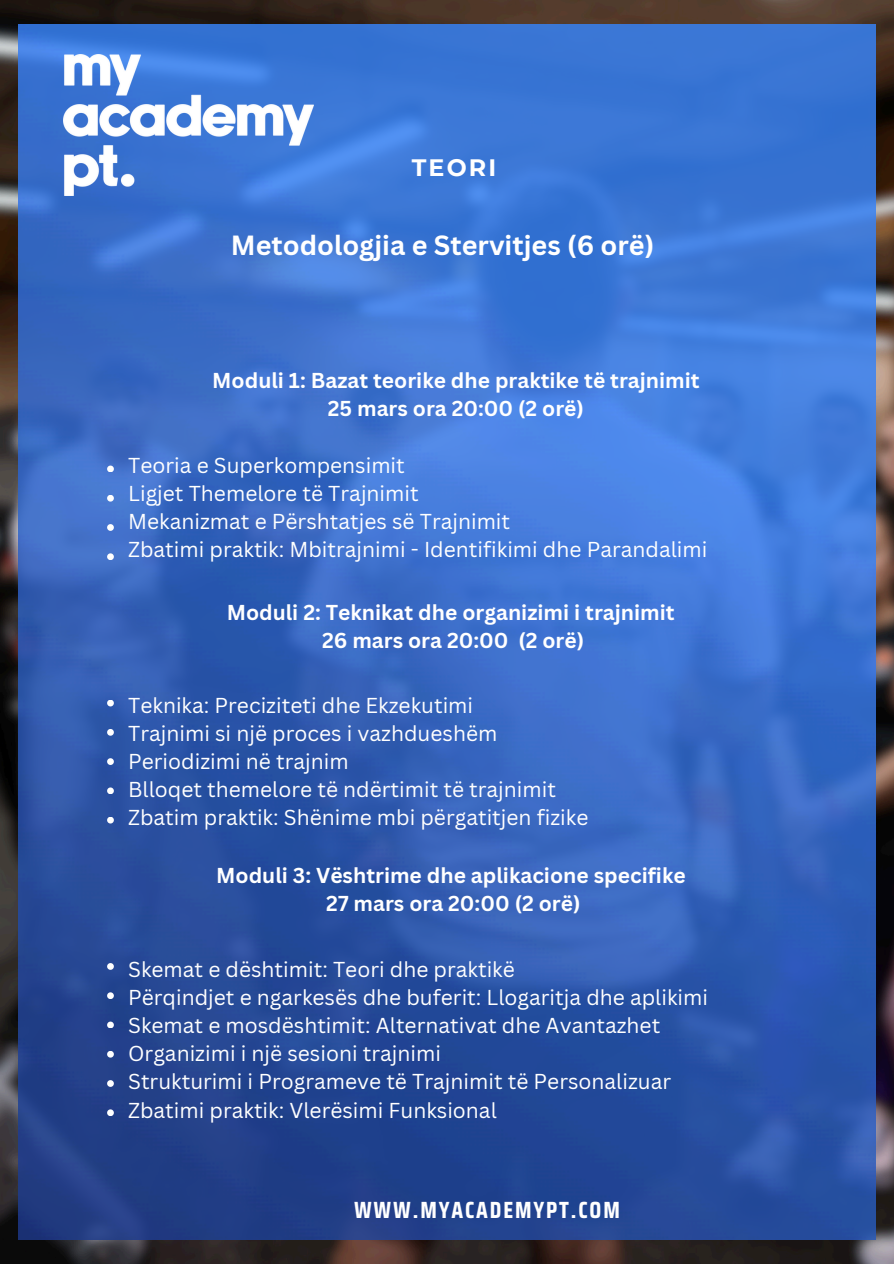
<style>
.page{position:relative;width:894px;height:1264px;background:#fff}
.page>*{position:absolute;margin:0;border:0;box-sizing:border-box;transform-origin:0 0}
.t1{font:700 27px "Canva Sans";color:#fff}
.t2{font:700 23.7px "Montserrat";letter-spacing:.09em;color:#fff}
.t3{font:700 23.4px "Saira Condensed";letter-spacing:.08em;color:#fff}
.t4{font:21px/28.2px "Canva Sans";color:#fff}
.t5{font:700 21px/28.2px "Canva Sans";color:#fff;text-align:center}
</style>
<div class="page">
<img style="left:0;top:0;width:893px;height:1263px">
<img style="left:18px;top:25px;width:856px;height:1214px">
<svg style="left:107px;top:465px;width:7px;height:7px"></svg>
<svg style="left:107px;top:495px;width:7px;height:6px"></svg>
<svg style="left:107px;top:524px;width:7px;height:7px"></svg>
<svg style="left:107px;top:553px;width:7px;height:7px"></svg>
<svg style="left:107px;top:699px;width:7px;height:7px"></svg>
<svg style="left:107px;top:729px;width:7px;height:6px"></svg>
<svg style="left:107px;top:758px;width:7px;height:7px"></svg>
<svg style="left:107px;top:787px;width:7px;height:7px"></svg>
<svg style="left:107px;top:816px;width:7px;height:7px"></svg>
<svg style="left:107px;top:963px;width:7px;height:6px"></svg>
<svg style="left:107px;top:992px;width:7px;height:7px"></svg>
<svg style="left:107px;top:1021px;width:7px;height:7px"></svg>
<svg style="left:107px;top:1050px;width:7px;height:7px"></svg>
<svg style="left:107px;top:1080px;width:7px;height:6px"></svg>
<svg style="left:107px;top:1109px;width:7px;height:7px"></svg>
<img style="left:64px;top:54px;width:249px;height:142px">
<p class="t2" style="left:411px;top:153px;width:86px">TEORI</p>
<h2 class="t1" style="left:231px;top:226px;width:425px">Metodologjia e Stervitjes (6 orë)</h2>
<h1 class="t5" style="left:212px;top:365px;width:489px">Moduli 1: Bazat teorike dhe praktike të trajnimit<br>25 mars ora 20:00 (2 orë)</h1>
<h3 class="t4" style="left:128px;top:450px;width:580px">Teoria e Superkompensimit<br>Ligjet Themelore të Trajnimit<br>Mekanizmat e Përshtatjes së Trajnimit<br>Zbatimi praktik: Mbitrajnimi - Identifikimi dhe Parandalimi</h3>
<p class="t5" style="left:226px;top:597px;width:449px">Moduli 2: Teknikat dhe organizimi i trajnimit<br>26 mars ora 20:00 (2 orë)</p>
<h3 class="t4" style="left:128px;top:690px;width:346px">Teknika: Preciziteti dhe Ekzekutimi</h3>
<p class="t4" style="left:128px;top:718px;width:370px">Trajnimi si një proces i vazhdueshëm<br>Periodizimi në trajnim</p>
<p class="t4" style="left:128px;top:775px;width:461px">Blloqet themelore të ndërtimit të trajnimit<br>Zbatim praktik: Shënime mbi përgatitjen fizike</p>
<p class="t5" style="left:216px;top:860px;width:471px">Moduli 3: Vështrime dhe aplikacione specifike<br>27 mars ora 20:00 (2 orë)</p>
<h3 class="t4" style="left:128px;top:954px;width:388px">Skemat e dështimit: Teori dhe praktikë</h3>
<p class="t4" style="left:128px;top:982px;width:581px">Përqindjet e ngarkesës dhe buferit: Llogaritja dhe aplikimi<br>Skemat e mosdështimit: Alternativat dhe Avantazhet<br>Organizimi i një sesioni trajnimi</p>
<p class="t4" style="left:128px;top:1067px;width:544px">Strukturimi i Programeve të Trajnimit të Personalizuar<br>Zbatimi praktik: Vlerësimi Funksional</p>
<p class="t3" style="left:354px;top:1191px;width:267px">WWW.MYACADEMYPT.COM</p>
</div>
